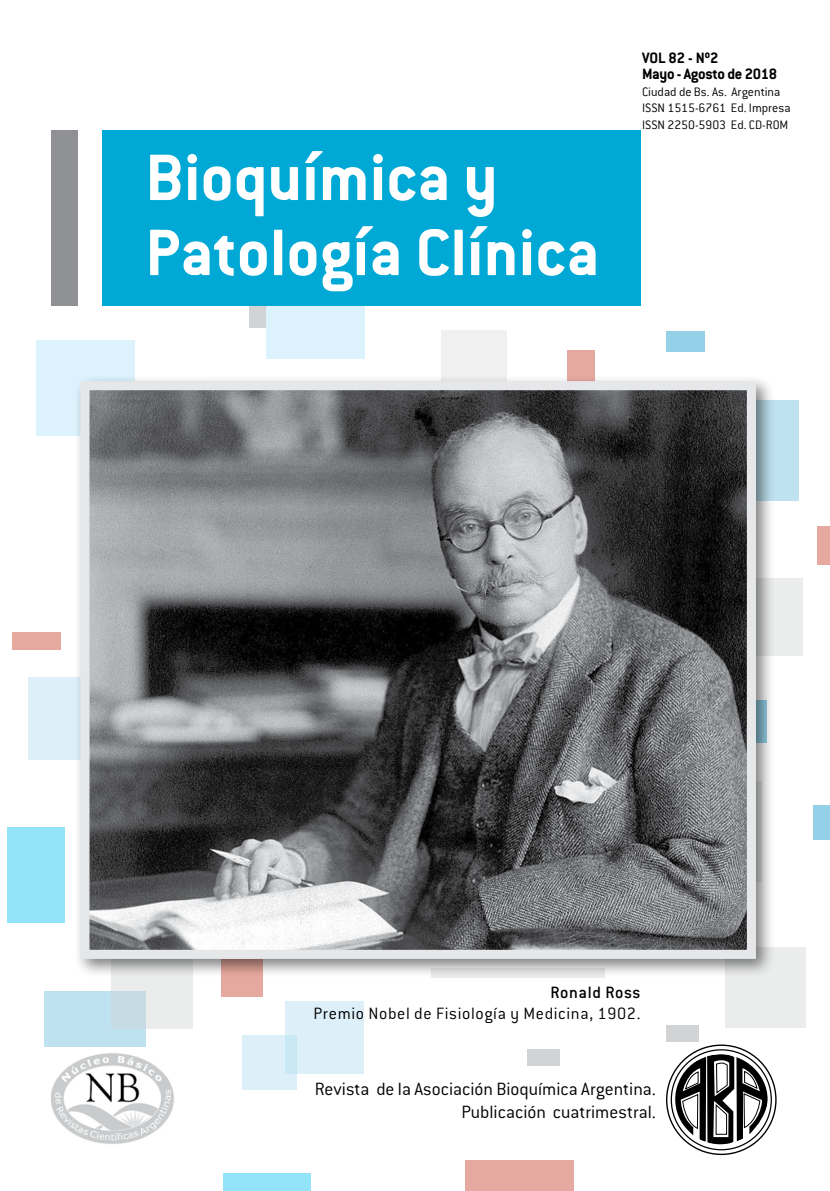
<style>
.page{position:relative;width:830px;height:1191px;background:#fff}
.page>*{position:absolute;margin:0;border:0;box-sizing:border-box;transform-origin:0 0}
.t1{font:700 72px "Conduit ITC";color:#fff}
.t2{font:300 19.5px "Conduit ITC";color:#000}
.t3{font:300 18px "Conduit ITC";letter-spacing:.035em;color:#000}
.t4{font:500 18px "Conduit ITC";letter-spacing:.035em;color:#000}
.t5{font:700 16.5px/16.5px "Conduit ITC";letter-spacing:-.02em;color:#000}
.t6{font:300 13.5px "Conduit ITC";color:#000}
</style>
<div class="page">
<hr style="left:0;top:860px;width:1px;height:261px;background:#00a9d5">
<div style="left:8px;top:827px;width:57px;height:95px;background:#94e4f9"></div>
<div style="left:666px;top:332px;width:38px;height:20px;background:#94d0e7"></div>
<div style="left:817px;top:527px;width:12px;height:38px;background:#e6a99f"></div>
<div style="left:266px;top:263px;width:99px;height:96px;background:#dcf2fc"></div>
<div style="left:249px;top:295px;width:17px;height:32px;background:#d1d3d4"></div>
<div style="left:694px;top:400px;width:103px;height:100px;background:#bfe2f0"></div>
<div style="left:723px;top:578px;width:79px;height:78px;background:#ebecec"></div>
<div style="left:812px;top:804px;width:17px;height:35px;background:#94d0e7"></div>
<div style="left:28px;top:677px;width:90px;height:82px;background:#ddf0f9"></div>
<div style="left:45px;top:991px;width:101px;height:58px;background:#bfe2f0"></div>
<svg style="left:112px;top:978px;width:81px;height:50px;fill:#ebecec"></svg>
<div style="left:223px;top:1173px;width:87px;height:18px;background:#94e4f9"></div>
<div style="left:464px;top:1160px;width:109px;height:31px;background:#e6a99f"></div>
<div style="left:285px;top:1001px;width:78px;height:73px;background:#ddf0f9"></div>
<div style="left:242px;top:1035px;width:54px;height:54px;background:linear-gradient(to right,#e1f2fa,#d4ecf8)"></div>
<div style="left:724px;top:947px;width:81px;height:81px;background:#ebecec"></div>
<div style="left:221px;top:959px;width:41px;height:38px;background:#e6a99f"></div>
<div style="left:13px;top:632px;width:48px;height:17px;background:#e6a99f"></div>
<div style="left:441px;top:330px;width:65px;height:60px;background:#f0f0f1"></div>
<div style="left:665px;top:1025px;width:33px;height:16px;background:#d1d3d4"></div>
<div style="left:103px;top:131px;width:537px;height:175px;background:#00a9d5"></div>
<div style="left:51px;top:131px;width:27px;height:175px;background:#8f9194"></div>
<svg style="left:675px;top:1054px;width:92px;height:90px"></svg>
<img style="left:45px;top:1047px;width:129px;height:97px">
<div style="left:567px;top:350px;width:27px;height:50px;background:#e6a99f"></div>
<div style="left:36px;top:340px;width:99px;height:96px;background:#dcf2fc"></div>
<div style="left:526px;top:1049px;width:33px;height:16px;background:#d1d3d4"></div>
<div style="left:73px;top:374px;width:701px;height:604px;background:#000;opacity:.5"></div>
<img style="left:90px;top:391px;width:655px;height:558px">
<div style="left:80px;top:381px;width:675px;height:578px;border:9px solid #e6e7e8"></div>
<p class="t1" style="left:145px;top:134px;width:354px">Bioquímica y</p>
<p class="t1" style="left:145px;top:209px;width:455px">Patología Clínica</p>
<p class="t5" style="left:641px;top:49px;width:137px">VOL 82 - Nº2<br>Mayo - Agosto de 2018</p>
<p class="t6" style="left:641px;top:83px;width:140px">Ciudad de Bs. As. Argentina</p>
<p class="t6" style="left:641px;top:100px;width:150px">ISSN 1515-6761 Ed. Impresa</p>
<p class="t6" style="left:641px;top:116px;width:148px">ISSN 2250-5903 Ed. CD-ROM</p>
<p class="t4" style="left:550px;top:981px;width:92px">Ronald Ross</p>
<p class="t3" style="left:313px;top:1003px;width:328px">Premio Nobel de Fisiología y Medicina, 1902.</p>
<p class="t2" style="left:314px;top:1076px;width:342px">Revista de la Asociación Bioquímica Argentina.</p>
<p class="t2" style="left:461px;top:1100px;width:196px">Publicación cuatrimestral.</p>
</div>
